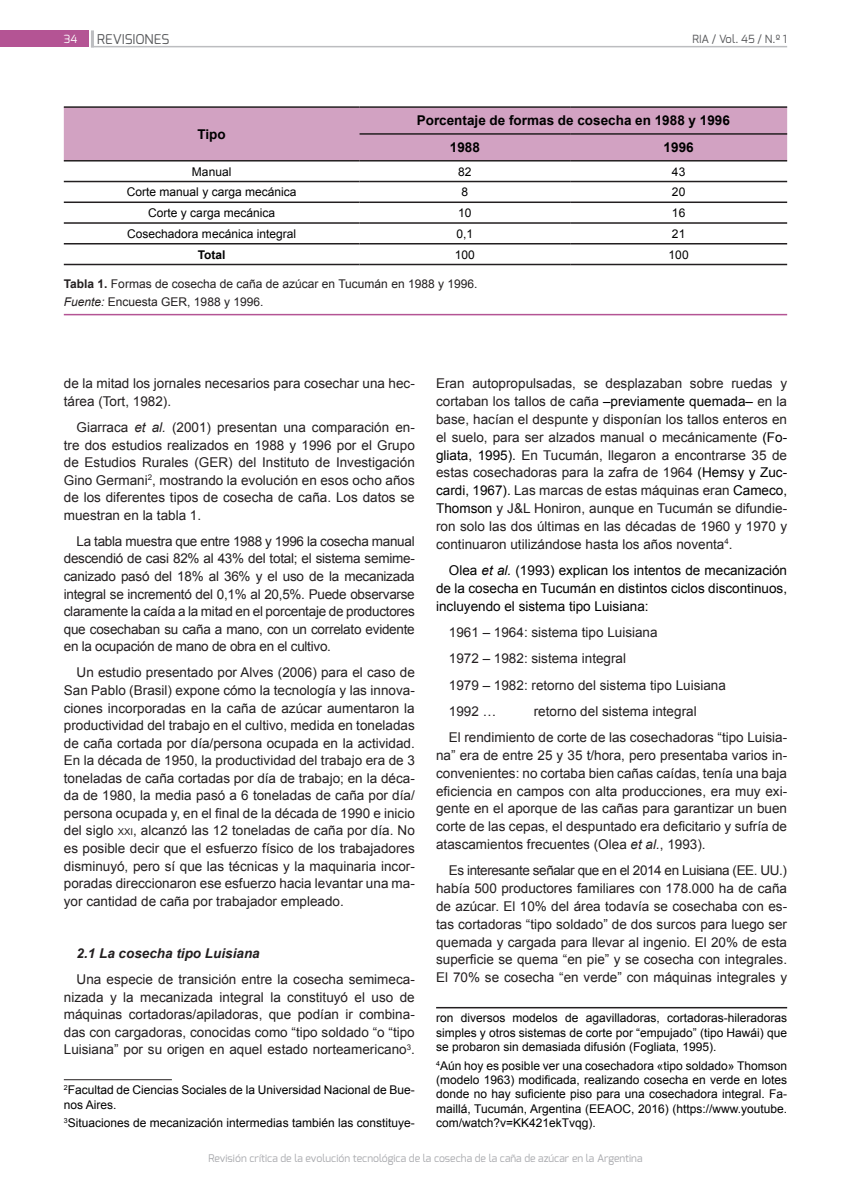
<style>
.page{position:relative;width:851px;height:1191px;background:#fff}
.page>*{position:absolute;margin:0;border:0;box-sizing:border-box;transform-origin:0 0}
.t1{font:13.5px/17.5px "Arial";color:#231f20;text-align:justify}
.t2{font:13.5px/17.9px "Arial";color:#000;text-align:justify}
.t3{font:700 13.5px/26.8px "Arial";color:#000}
.t4{font:italic 700 13.5px "Arial";color:#231f20}
.t5{font:13.5px "Exo";color:#57585a}
.t6{font:12px/14.4px "Arial";color:#000;text-align:justify}
.t7{font:12px/18.6px "Arial";color:#231f20}
.t8{font:700 12px "Arial";color:#000}
.t9{font:11.25px "Exo";color:#57585a}
.t10{font:11.25px "Exo";color:#fff}
.t11{font:10.5px "Exo";color:#a8a9ad}
.s1{font-weight:700}
.s2{font-style:italic}
.s3{font-size:9.45px}
.s4{color:#000}
</style>
<div class="page">
<div style="left:0;top:30px;width:89px;height:17px;background:#b45494"></div>
<hr style="left:91px;top:30px;width:3px;height:17px;background:#bcbdc0">
<hr style="left:91px;top:46px;width:696px;height:1px;background:#bcbdc0">
<hr style="left:64px;top:1079px;width:108px;height:1px;background:#231f20">
<hr style="left:436px;top:1007px;width:351px;height:1px;background:#231f20">
<div style="left:64px;top:108px;width:723px;height:52px;background:#d2a2c2"></div>
<hr style="left:64px;top:106px;width:295px;height:2px;background:#231f20">
<hr style="left:359px;top:106px;width:211px;height:2px;background:#231f20">
<hr style="left:570px;top:106px;width:217px;height:2px;background:#231f20">
<hr style="left:359px;top:133px;width:211px;height:2px;background:#231f20">
<hr style="left:570px;top:133px;width:217px;height:2px;background:#231f20">
<hr style="left:64px;top:160px;width:295px;height:1px;background:#231f20">
<hr style="left:359px;top:160px;width:211px;height:1px;background:#231f20">
<hr style="left:570px;top:160px;width:217px;height:1px;background:#231f20">
<hr style="left:64px;top:181px;width:295px;height:1px;background:#231f20">
<hr style="left:359px;top:181px;width:211px;height:1px;background:#231f20">
<hr style="left:570px;top:181px;width:217px;height:1px;background:#231f20">
<hr style="left:64px;top:201px;width:295px;height:2px;background:#231f20">
<hr style="left:359px;top:201px;width:211px;height:2px;background:#231f20">
<hr style="left:570px;top:201px;width:217px;height:2px;background:#231f20">
<hr style="left:64px;top:222px;width:295px;height:2px;background:#231f20">
<hr style="left:359px;top:222px;width:211px;height:2px;background:#231f20">
<hr style="left:570px;top:222px;width:217px;height:2px;background:#231f20">
<hr style="left:64px;top:243px;width:295px;height:1px;background:#231f20">
<hr style="left:359px;top:243px;width:211px;height:1px;background:#231f20">
<hr style="left:570px;top:243px;width:217px;height:1px;background:#231f20">
<hr style="left:64px;top:264px;width:295px;height:1px;background:#231f20">
<hr style="left:359px;top:264px;width:211px;height:1px;background:#231f20">
<hr style="left:570px;top:264px;width:217px;height:1px;background:#231f20">
<hr style="left:64px;top:314px;width:723px;height:1px;background:#b45494">
<p class="t10" style="left:64px;top:32px;width:15px">34</p>
<p class="t5" style="left:97px;top:30px;width:74px">REVISIONES</p>
<p class="t9" style="left:692px;top:31px;width:96px">RIA / Vol. 45 / N.º 1</p>
<p class="t3" style="left:197px;top:121px;width:30px">Tipo</p>
<p class="t3" style="left:450px;top:108px;width:281px;text-indent:-33px">Porcentaje de formas de cosecha en 1988 y 1996<br>1988</p>
<p class="t3" style="left:663px;top:134px;width:32px">1996</p>
<p class="t6" style="left:192px;top:164px;width:41px">Manual</p>
<p class="t6" style="left:458px;top:164px;width:15px">82</p>
<p class="t6" style="left:672px;top:164px;width:15px">43</p>
<p class="t6" style="left:127px;top:185px;width:171px">Corte manual y carga mecánica</p>
<p class="t6" style="left:461px;top:185px;width:8px">8</p>
<p class="t6" style="left:672px;top:185px;width:15px">20</p>
<p class="t6" style="left:148px;top:206px;width:128px">Corte y carga mecánica</p>
<p class="t6" style="left:458px;top:206px;width:15px">10</p>
<p class="t6" style="left:672px;top:206px;width:15px">16</p>
<p class="t6" style="left:127px;top:226px;width:170px">Cosechadora mecánica integral</p>
<p class="t6" style="left:456px;top:226px;width:18px">0,1</p>
<p class="t6" style="left:672px;top:226px;width:15px">21</p>
<p class="t8" style="left:198px;top:246px;width:29px">Total</p>
<p class="t6" style="left:455px;top:247px;width:22px">100</p>
<p class="t6" style="left:668px;top:247px;width:22px">100</p>
<p class="t7" style="left:64px;top:274px;width:415px"><span class="s1">Tabla 1.</span> Formas de cosecha de caña de azúcar en Tucumán en 1988 y 1996.<br><span class="s2">Fuente:</span> Encuesta GER, 1988 y 1996.</p>
<p class="t1" style="left:64px;top:375px;width:352px">de la mitad los jornales necesarios para cosechar una hec&shy;tárea (Tort, 1982).</p>
<p class="t1" style="left:64px;top:419px;width:352px;text-indent:13px">Giarraca <span class="s2">et al.</span> (2001) presentan una comparación en&shy;tre dos estudios realizados en 1988 y 1996 por el Grupo de Estudios Rurales (GER) del Instituto de Investigación Gino Germani<sup>2</sup>, mostrando la evolución en esos ocho años de los diferentes tipos de cosecha de caña. Los datos se muestran en la tabla 1.</p>
<p class="t1" style="left:64px;top:532px;width:352px;text-indent:13px">La tabla muestra que entre 1988 y 1996 la cosecha manual descendió de casi 82% al 43% del total; el sistema semime&shy;canizado pasó del 18% al 36% y el uso de la mecanizada integral se incrementó del 0,1% al 20,5%. Puede observarse claramente la caída a la mitad en el porcentaje de productores que cosechaban su caña a mano, con un correlato evidente en la ocupación de mano de obra en el cultivo.</p>
<p class="t1" style="left:64px;top:664px;width:352px;text-indent:13px">Un estudio presentado por Alves (2006) para el caso de San Pablo (Brasil) expone cómo la tecnología y las innova&shy;ciones incorporadas en la caña de azúcar aumentaron la productividad del trabajo en el cultivo, medida en toneladas de caña cortada por día/persona ocupada en la actividad.<br>En la década de 1950, la productividad del trabajo era de 3 toneladas de caña cortadas por día de trabajo; en la déca&shy;da de 1980, la media pasó a 6 toneladas de caña por día/ persona ocupada y, en el final de la década de 1990 e inicio del siglo <span class="s3">xxi</span>, alcanzó las 12 toneladas de caña por día. No es posible decir que el esfuerzo físico de los trabajadores disminuyó, pero sí que las técnicas y la maquinaria incor&shy;poradas direccionaron ese esfuerzo hacia levantar una ma&shy;yor cantidad de caña por trabajador empleado.</p>
<p class="t4" style="left:77px;top:944px;width:185px">2.1 La cosecha tipo Luisiana</p>
<p class="t1" style="left:64px;top:970px;width:352px;text-indent:13px">Una especie de transición entre la cosecha semimeca&shy;nizada y la mecanizada integral la constituyó el uso de máquinas cortadoras/apiladoras, que podían ir combina&shy;das con cargadoras, conocidas como “tipo soldado “o “tipo Luisiana” por su origen en aquel estado norteamericano<sup>3</sup>.</p>
<p class="t6" style="left:64px;top:1082px;width:352px"><sup>2</sup>Facultad de Ciencias Sociales de la Universidad Nacional de Bue&shy;nos Aires.</p>
<p class="t6" style="left:64px;top:1115px;width:352px"><sup>3</sup>Situaciones de mecanización intermedias también las constituye-</p>
<p class="t1" style="left:436px;top:375px;width:352px">Eran autopropulsadas, se desplazaban sobre ruedas y cortaban los tallos de caña <span class="s4">–previamente quemada–</span> en la base, hacían el despunte y disponían los tallos enteros en el suelo, para ser alzados manual o mecánicamente <span class="s4">(Fo&shy;gliata, 1995).</span> En Tucumán, llegaron a encontrarse 35 de estas cosechadoras para la zafra de 1964 <span class="s4">(Hemsy y Zuc&shy;cardi, 1967).</span> Las marcas de estas máquinas eran <span class="s4">Cameco, Thomson</span> y J&amp;L Honiron, aunque en Tucumán se difundie&shy;ron solo las dos últimas en las décadas de 1960 y 1970 y continuaron utilizándose hasta los años noventa<sup>4</sup>.</p>
<p class="t2" style="left:436px;top:561px;width:352px;text-indent:13px">Olea <span class="s2">et al.</span> (1993) explican los intentos de mecanización de la cosecha en Tucumán en distintos ciclos discontinuos, incluyendo el sistema tipo Luisiana:</p>
<p class="t1" style="left:449px;top:619px;width:278px;line-height:26.2px;text-align:left">1961 – 1964: sistema tipo Luisiana<br>1972 – 1982: sistema integral<br>1979 – 1982: retorno del sistema tipo Luisiana<br>1992 …</p>
<p class="t1" style="left:449px;top:698px;width:340px;line-height:26.2px;text-align:center">retorno del sistema integral<br>El rendimiento de corte de las cosechadoras “tipo Luisia-</p>
<p class="t1" style="left:436px;top:746px;width:352px">na” era de entre 25 y 35 t/hora, pero presentaba varios in&shy;convenientes: no cortaba bien cañas caídas, tenía una baja eficiencia en campos con alta producciones, era muy exi&shy;gente en el aporque de las cañas para garantizar un buen corte de las cepas, el despuntado era deficitario y sufría de atascamientos frecuentes (Olea <span class="s2">et al.</span>, 1993).</p>
<p class="t1" style="left:436px;top:861px;width:352px;text-indent:13px">Es interesante señalar que en el 2014 en Luisiana (EE. UU.) había 500 productores familiares con 178.000 ha de caña de azúcar. El 10% del área todavía se cosechaba con es&shy;tas cortadoras “tipo soldado” de dos surcos para luego ser quemada y cargada para llevar al ingenio. El 20% de esta superficie se quema “en pie” y se cosecha con integrales.<br>El 70% se cosecha “en verde” con máquinas integrales y</p>
<p class="t6" style="left:436px;top:1010px;width:352px">ron diversos modelos de agavilladoras, cortadoras-hileradoras simples y otros sistemas de corte por “empujado” (tipo Hawái) que se probaron sin demasiada difusión (Fogliata, 1995).</p>
<p class="t6" style="left:436px;top:1058px;width:352px"><sup>4</sup>Aún hoy es posible ver una cosechadora «tipo soldado» Thomson (modelo 1963) modificada, realizando cosecha en verde en lotes donde no hay suficiente piso para una cosechadora integral. Fa&shy;maillá, Tucumán, Argentina (EEAOC, 2016) (https://www.youtube. com/watch?v=KK421ekTvqg).</p>
<p class="t11" style="left:208px;top:1151px;width:435px">Revisión crítica de la evolución tecnológica de la cosecha de la caña de azúcar en la Argentina</p>
</div>
